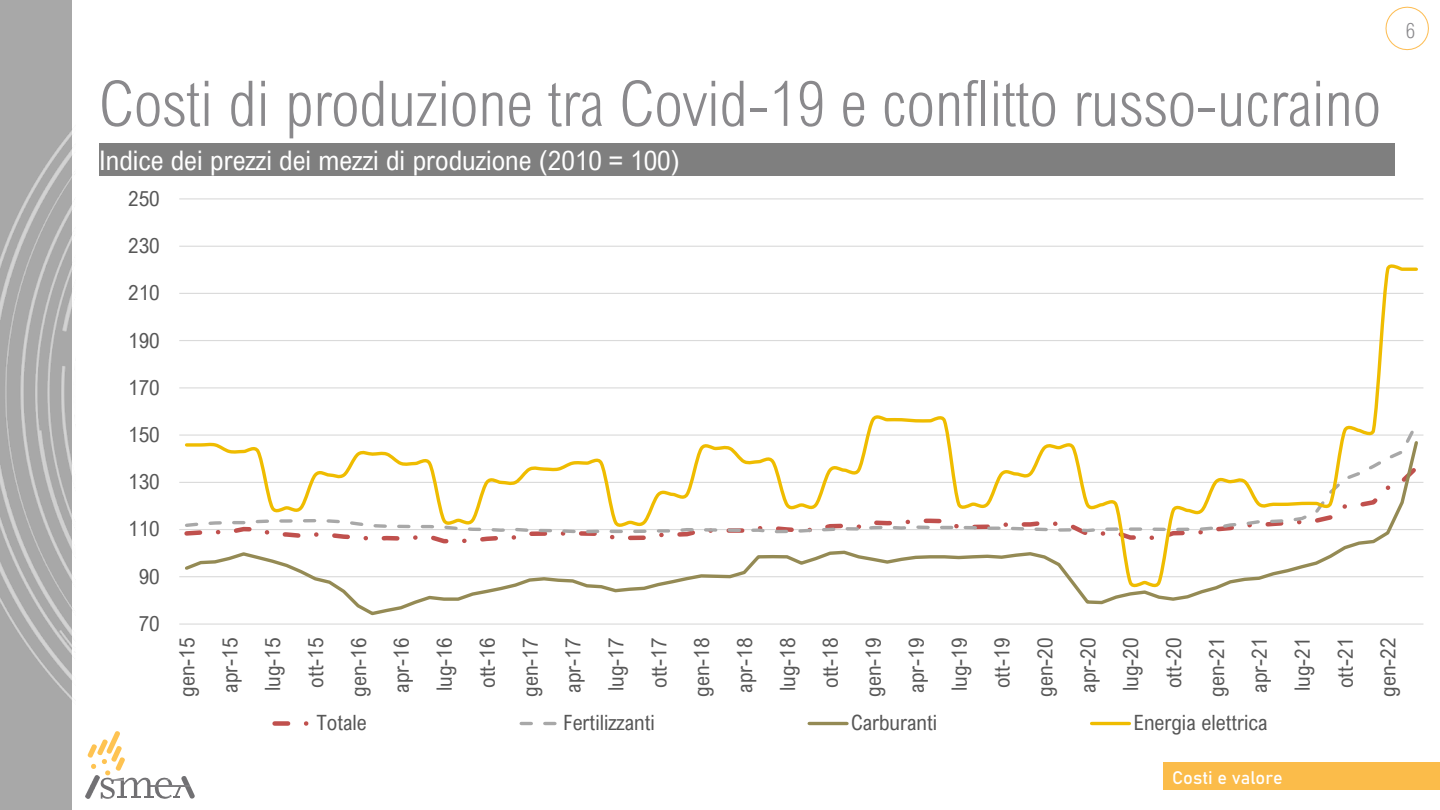
<style>
.page{position:relative;width:1440px;height:810px;background:#fff}
.page>*{position:absolute;margin:0;border:0;box-sizing:border-box;transform-origin:0 0}
.t1{font:300 63px "Arial Nova Cond";color:#8a898c}
.t2{font:27px "Arial Nova Cond";color:#fff}
.t3{font:21px "Arial Nova Cond";letter-spacing:-.005em;color:#575757}
.t4{font:300 21px "Arial Nova Cond";color:#8a898c}
.t5{font:18px "Bahnschrift";color:#fff}
</style>
<div class="page">
<img style="left:86px;top:790px;width:2px;height:8px">
<svg style="left:88px;top:731px;width:107px;height:68px"></svg>
<svg style="left:1385px;top:6px;width:44px;height:45px"></svg>
<img style="left:0;top:0;width:73px;height:810px">
<div style="left:1164px;top:762px;width:276px;height:28px;background:#fbbc4a"></div>
<div style="left:99px;top:143px;width:1296px;height:33px;background:#7f7f7f"></div>
<hr style="left:179px;top:576px;width:1244px;height:1px;background:#dadada">
<hr style="left:179px;top:529px;width:1244px;height:1px;background:#dadada">
<hr style="left:179px;top:482px;width:1244px;height:1px;background:#dadada">
<hr style="left:179px;top:387px;width:1244px;height:1px;background:#dadada">
<hr style="left:179px;top:340px;width:1244px;height:1px;background:#dadada">
<hr style="left:179px;top:293px;width:1244px;height:1px;background:#dadada">
<hr style="left:179px;top:246px;width:1244px;height:1px;background:#dadada">
<hr style="left:179px;top:198px;width:1244px;height:1px;background:#dadada">
<hr style="left:179px;top:623px;width:1244px;height:2px;background:#dadada">
<svg style="left:182px;top:577px;width:1018px;height:39px"></svg>
<svg style="left:183px;top:264px;width:1237px;height:330px"></svg>
<svg style="left:275px;top:721px;width:34px;height:5px"></svg>
<svg style="left:521px;top:722px;width:36px;height:3px"></svg>
<hr style="left:809px;top:722px;width:38px;height:3px;background:#948a54">
<hr style="left:1092px;top:722px;width:37px;height:3px;background:#efbc00">
<h2 class="t1" style="left:99px;top:65px;width:1283px">Costi di produzione tra Covid-19 e conflitto russo-ucraino</h2>
<p class="t2" style="left:99px;top:144px;width:582px">Indice dei prezzi dei mezzi di produzione (2010 = 100)</p>
<p class="t3" style="left:128px;top:185px;width:33px">250</p>
<p class="t3" style="left:128px;top:233px;width:33px">230</p>
<p class="t3" style="left:128px;top:280px;width:33px">210</p>
<p class="t3" style="left:128px;top:327px;width:33px">190</p>
<p class="t3" style="left:128px;top:374px;width:33px">170</p>
<p class="t3" style="left:128px;top:422px;width:33px">150</p>
<p class="t3" style="left:128px;top:469px;width:33px">130</p>
<p class="t3" style="left:128px;top:516px;width:33px">110</p>
<p class="t3" style="left:139px;top:563px;width:22px">90</p>
<p class="t3" style="left:139px;top:611px;width:22px">70</p>
<p class="t4" style="left:1406px;top:17px;width:11px">6</p>
<p class="t3" style="left:174px;top:697px;width:60px;rotate:-90deg">gen-15</p>
<p class="t3" style="left:217px;top:693px;width:56px;rotate:-90deg">apr-15</p>
<p class="t3" style="left:260px;top:691px;width:55px;rotate:-90deg">lug-15</p>
<p class="t3" style="left:303px;top:688px;width:52px;rotate:-90deg">ott-15</p>
<p class="t3" style="left:346px;top:697px;width:60px;rotate:-90deg">gen-16</p>
<p class="t3" style="left:389px;top:693px;width:56px;rotate:-90deg">apr-16</p>
<p class="t3" style="left:431px;top:691px;width:55px;rotate:-90deg">lug-16</p>
<p class="t3" style="left:474px;top:688px;width:52px;rotate:-90deg">ott-16</p>
<p class="t3" style="left:517px;top:697px;width:60px;rotate:-90deg">gen-17</p>
<p class="t3" style="left:560px;top:693px;width:56px;rotate:-90deg">apr-17</p>
<p class="t3" style="left:603px;top:691px;width:55px;rotate:-90deg">lug-17</p>
<p class="t3" style="left:646px;top:688px;width:52px;rotate:-90deg">ott-17</p>
<p class="t3" style="left:689px;top:697px;width:60px;rotate:-90deg">gen-18</p>
<p class="t3" style="left:732px;top:693px;width:56px;rotate:-90deg">apr-18</p>
<p class="t3" style="left:775px;top:691px;width:55px;rotate:-90deg">lug-18</p>
<p class="t3" style="left:818px;top:688px;width:52px;rotate:-90deg">ott-18</p>
<p class="t3" style="left:860px;top:697px;width:60px;rotate:-90deg">gen-19</p>
<p class="t3" style="left:903px;top:693px;width:56px;rotate:-90deg">apr-19</p>
<p class="t3" style="left:946px;top:691px;width:55px;rotate:-90deg">lug-19</p>
<p class="t3" style="left:989px;top:688px;width:52px;rotate:-90deg">ott-19</p>
<p class="t3" style="left:1032px;top:697px;width:60px;rotate:-90deg">gen-20</p>
<p class="t3" style="left:1075px;top:693px;width:56px;rotate:-90deg">apr-20</p>
<p class="t3" style="left:1118px;top:691px;width:55px;rotate:-90deg">lug-20</p>
<p class="t3" style="left:1161px;top:688px;width:52px;rotate:-90deg">ott-20</p>
<p class="t3" style="left:1204px;top:697px;width:60px;rotate:-90deg">gen-21</p>
<p class="t3" style="left:1247px;top:693px;width:56px;rotate:-90deg">apr-21</p>
<p class="t3" style="left:1289px;top:691px;width:55px;rotate:-90deg">lug-21</p>
<p class="t3" style="left:1332px;top:688px;width:52px;rotate:-90deg">ott-21</p>
<p class="t3" style="left:1375px;top:697px;width:60px;rotate:-90deg">gen-22</p>
<p class="t3" style="left:316px;top:710px;width:52px">Totale</p>
<p class="t3" style="left:563px;top:710px;width:93px">Fertilizzanti</p>
<p class="t3" style="left:851px;top:710px;width:88px">Carburanti</p>
<p class="t3" style="left:1134px;top:710px;width:135px">Energia elettrica</p>
<p class="t5" style="left:1172px;top:764px;width:112px">Costi e valore</p>
</div>
